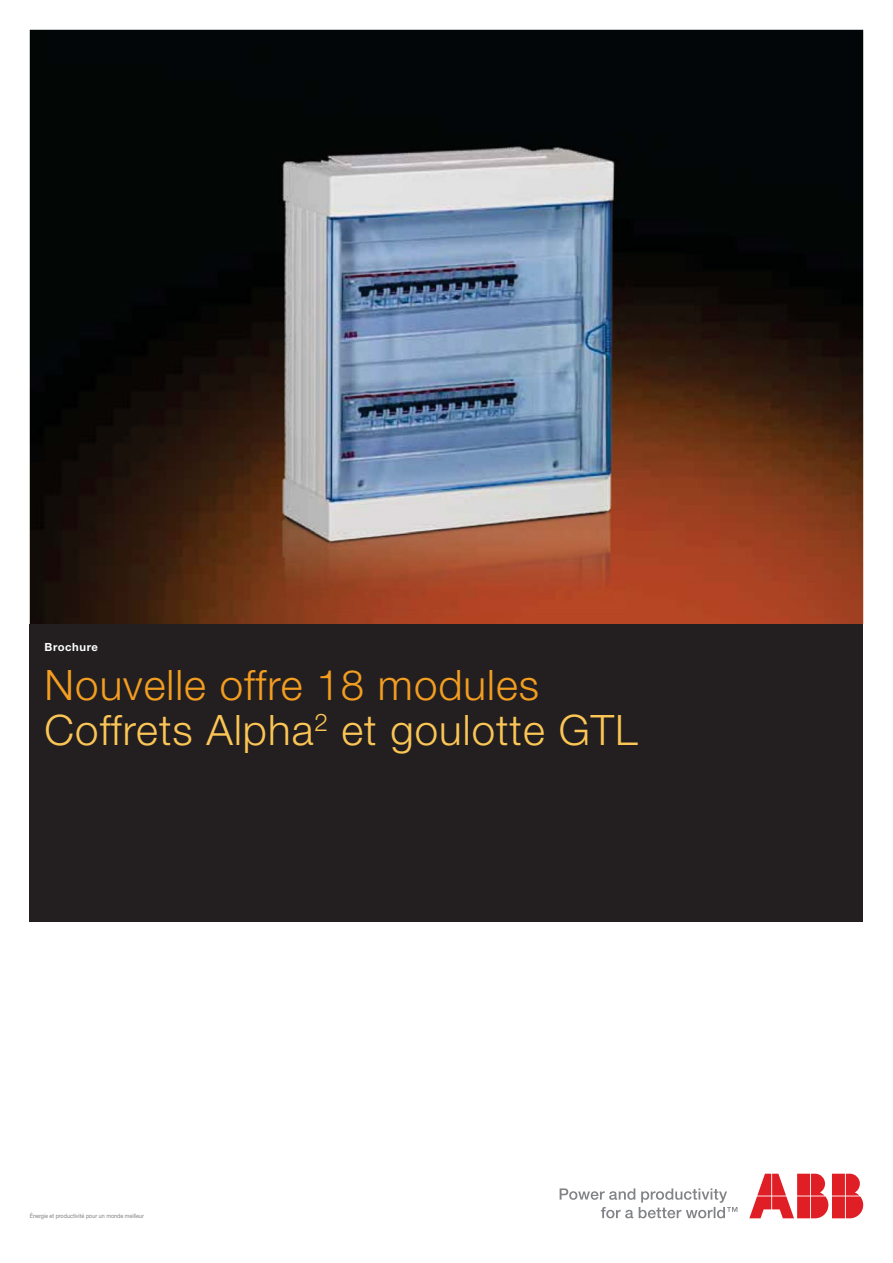
<style>
.page{position:relative;width:893px;height:1263px;background:#fff}
.page>*{position:absolute;margin:0;border:0;box-sizing:border-box;transform-origin:0 0}
.t1{font:300 42px/45.5px "Helvetica Neue LT Std";letter-spacing:.025em;color:#fcc656}
.t2{font:700 11.25px "Helvetica Neue LT Std";letter-spacing:.05em;color:#fff}
.t3{font:6px "Helvetica Neue LT Std";color:#828386;scale:.91 1}
.s1{color:#f39d21}
</style>
<div class="page">
<img style="left:30px;top:30px;width:833px;height:594px">
<svg style="left:560px;top:1188px;width:177px;height:30px"></svg>
<svg style="left:749px;top:1174px;width:114px;height:44px"></svg>
<div style="left:30px;top:624px;width:833px;height:297px;background:#231f20"></div>
<img style="left:268px;top:136px;width:357px;height:476px">
<p class="t2" style="left:45px;top:640px;width:55px">Brochure</p>
<p class="t1" style="left:45px;top:667px;width:595px"><span class="s1">Nouvelle offre 18 modules<br></span>Coffrets Alpha<sup>2</sup> et goulotte GTL</p>
<p class="t3" style="left:30px;top:1214px;width:127px">Énergie et productivité pour un monde meilleur</p>
</div>
